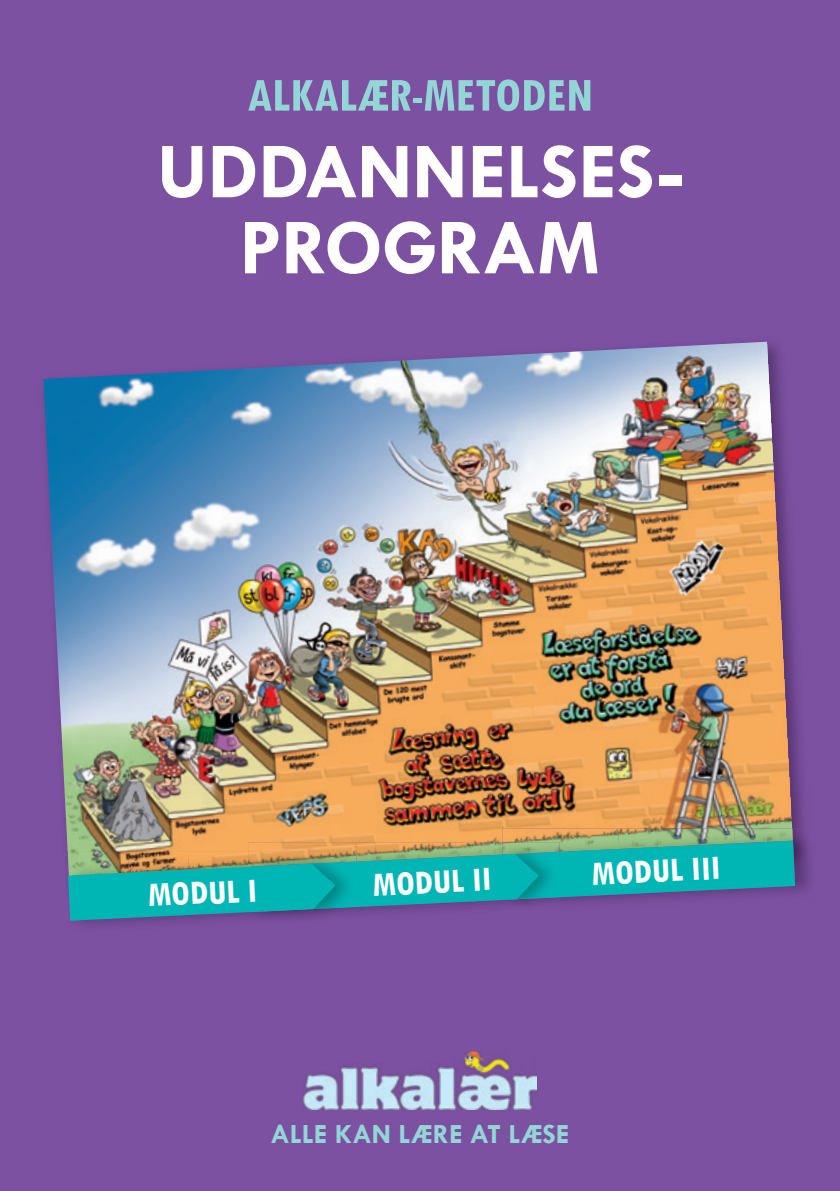
<style>
.page{position:relative;width:840px;height:1191px;background:#fff}
.page>*{position:absolute;margin:0;border:0;box-sizing:border-box;transform-origin:0 0}
.t1{font:700 80px/76px "Tw Cen";color:#fff;text-align:center}
.t2{font:700 condensed 50px "Tw Cen";letter-spacing:-.005em;color:#94d5d6}
.t3{font:700 condensed 36px "Tw Cen";color:#fff}
.t4{font:700 28px "Tw Cen";color:#94d5d6}
</style>
<div class="page">
<div style="left:0;top:0;width:839px;height:1191px;background:#7c51a1"></div>
<img style="left:303px;top:1051px;width:233px;height:58px">
<img style="left:791px;top:594px;width:13px;height:234px">
<img style="left:43px;top:342px;width:748px;height:510px">
<img style="left:792px;top:828px;width:17px;height:64px">
<img style="left:502px;top:828px;width:115px;height:12px">
<img style="left:617px;top:828px;width:116px;height:12px">
<img style="left:733px;top:828px;width:59px;height:12px">
<img style="left:70px;top:920px;width:120px;height:5px">
<svg style="left:68px;top:840px;width:726px;height:80px"></svg>
<h2 class="t2" style="left:247px;top:65px;width:347px">ALKALÆR-METODEN</h2>
<h1 class="t1" style="left:157px;top:132px;width:527px">UDDANNELSES-<br>PROGRAM</h1>
<p class="t3" style="left:147px;top:873px;width:111px;rotate:-3deg">MODUL I</p>
<p class="t3" style="left:371px;top:863px;width:120px;rotate:-3deg">MODUL II</p>
<p class="t3" style="left:590px;top:852px;width:130px;rotate:-3deg">MODUL III</p>
<p class="t3" style="left:582px;top:856px;width:111px;rotate:-3deg">MODUL I</p>
<p class="t4" style="left:270px;top:1117px;width:300px">ALLE KAN LÆRE AT LÆSE</p>
</div>
